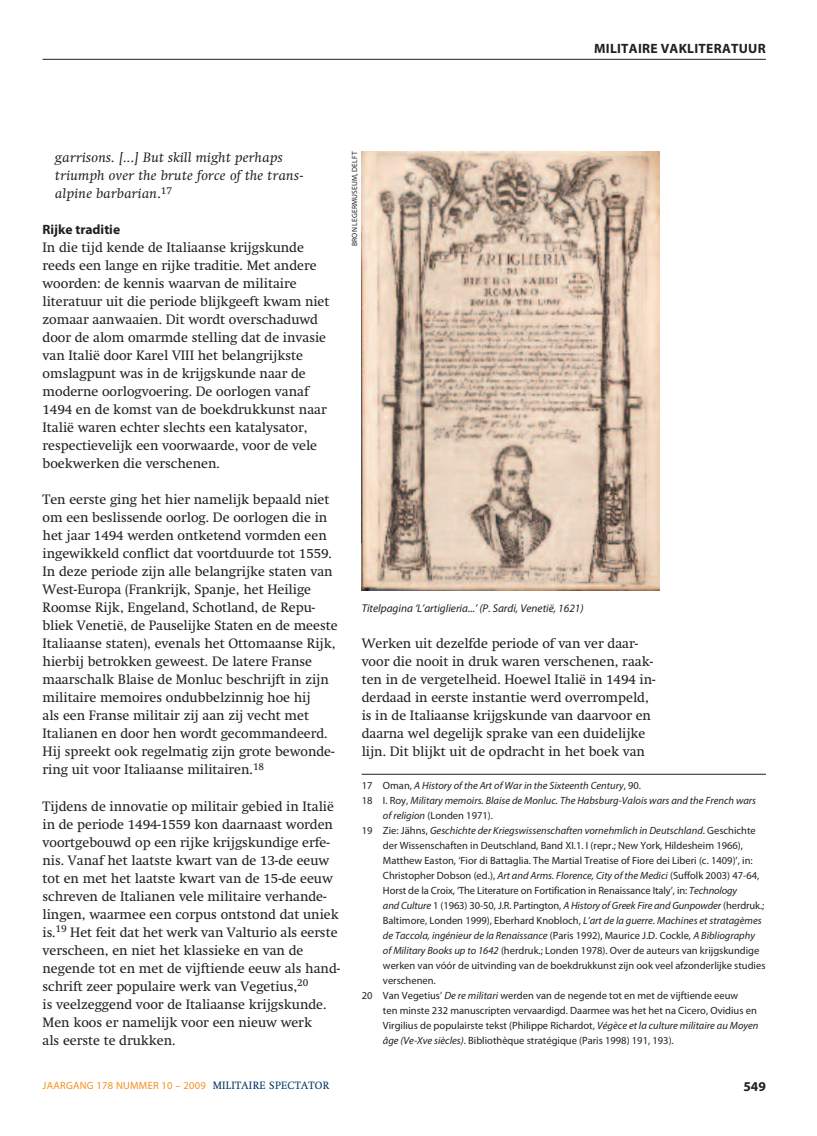
<style>
.page{position:relative;width:817px;height:1136px;background:#fff}
.page>*{position:absolute;margin:0;border:0;box-sizing:border-box;transform-origin:0 0}
.t1{font:13.5px/18px "Swift";color:#231f20}
.t2{font:italic 13.5px/18px "Swift";letter-spacing:.025em;color:#231f20;scale:1.05 1}
.t3{font:700 13.5px "Myriad Pro";letter-spacing:.02em;color:#231f20}
.t4{font:700 13.5px "Myriad Pro";color:#231f20}
.t5{font:italic 11.25px "Myriad Pro";color:#231f20}
.t6{font:10.5px "Myriad Pro";color:#231f20}
.t7{font:italic 10.5px "Myriad Pro";color:#231f20}
.t8{font:10.5px "Myriad Pro";letter-spacing:.025em;color:#f68f1e}
.t9{font:7.5px "Myriad Pro";letter-spacing:.02em;color:#231f20}
.s1{font-style:normal}
.s2{font-style:italic}
.s3{font-family:"Swift";color:#003562}
</style>
<div class="page">
<hr style="left:43px;top:59px;width:722px;height:1px;background:#231f20">
<hr style="left:361px;top:774px;width:404px;height:1px;background:#231f20">
<img style="left:361px;top:151px;width:298px;height:439px">
<p class="t3" style="left:594px;top:43px;width:173px">MILITAIRE VAKLITERATUUR</p>
<p class="t2" style="left:55px;top:150px;width:238px">garrisons. [...] But skill might perhaps triumph over the brute force of the trans&shy;alpine barbarian<span class="s1">.</span><sup>17</sup></p>
<p class="t4" style="left:43px;top:224px;width:79px">Rijke traditie</p>
<p class="t1" style="left:43px;top:240px;width:288px">In die tijd kende de Italiaanse krijgskunde reeds een lange en rijke traditie. Met andere woorden: de kennis waarvan de militaire literatuur uit die periode blijkgeeft kwam niet zomaar aanwaaien. Dit wordt overschaduwd door de alom omarmde stelling dat de invasie van Italië door Karel VIII het belangrijkste omslagpunt was in de krijgskunde naar de moderne oorlogvoering. De oorlogen vanaf 1494 en de komst van de boekdrukkunst naar Italië waren echter slechts een katalysator, respectievelijk een voorwaarde, voor de vele boekwerken die verschenen.</p>
<p class="t1" style="left:43px;top:492px;width:296px">Ten eerste ging het hier namelijk bepaald niet om een beslissende oorlog. De oorlogen die in het jaar 1494 werden ontketend vormden een ingewikkeld conflict dat voortduurde tot 1559.<br>In deze periode zijn alle belangrijke staten van West-Europa (Frankrijk, Spanje, het Heilige Roomse Rijk, Engeland, Schotland, de Repu&shy;bliek Venetië, de Pauselijke Staten en de meeste Italiaanse staten), evenals het Ottomaanse Rijk, hierbij betrokken geweest. De latere Franse maarschalk Blaise de Monluc beschrijft in zijn militaire memoires ondubbelzinnig hoe hij<br>als een Franse militair zij aan zij vecht met Italianen en door hen wordt gecommandeerd.<br>Hij spreekt ook regelmatig zijn grote bewonde&shy;ring uit voor Italiaanse militairen.<sup>18</sup></p>
<p class="t1" style="left:43px;top:798px;width:299px">Tijdens de innovatie op militair gebied in Italië in de periode 1494-1559 kon daarnaast worden voortgebouwd op een rijke krijgskundige erfe&shy;nis. Vanaf het laatste kwart van de 13-de eeuw tot en met het laatste kwart van de 15-de eeuw schreven de Italianen vele militaire verhande&shy;lingen, waarmee een corpus ontstond dat uniek is.<sup>19</sup> Het feit dat het werk van Valturio als eerste verscheen, en niet het klassieke en van de negende tot en met de vijftiende eeuw als hand&shy;schrift zeer populaire werk van Vegetius,<sup>20<br></sup>is veelzeggend voor de Italiaanse krijgskunde.<br>Men koos er namelijk voor een nieuw werk<br>als eerste te drukken.</p>
<p class="t9" style="left:352px;top:246px;width:96px;rotate:-90deg">BRON LEGERMUSEUM, DELFT</p>
<p class="t5" style="left:361px;top:604px;width:223px">Titelpagina ‘L’artiglieria...’ (P. Sardi, Venetië, 1621)</p>
<p class="t1" style="left:361px;top:636px;width:295px">Werken uit dezelfde periode of van ver daar&shy;voor die nooit in druk waren verschenen, raak&shy;ten in de vergetelheid. Hoewel Italië in 1494 in&shy;derdaad in eerste instantie werd overrompeld, is in de Italiaanse krijgskunde van daarvoor en daarna wel degelijk sprake van een duidelijke lijn. Dit blijkt uit de opdracht in het boek van</p>
<p class="t7" style="left:361px;top:781px;width:281px"><span class="s1">17 Oman,</span> A History of the Art of War in the Sixteenth Century<span class="s1">, 90.</span></p>
<p class="t7" style="left:361px;top:796px;width:396px"><span class="s1">18 I. Roy,</span> Military memoirs. Blaise de Monluc. The Habsburg-Valois wars and the French wars</p>
<p class="t6" style="left:383px;top:811px;width:111px"><span class="s2">of religion</span> (Londen 1971).</p>
<p class="t7" style="left:361px;top:826px;width:395px"><span class="s1">19 Zie: Jähns,</span> Geschichte der Kriegswissenschaften vornehmlich in Deutschland<span class="s1">. Geschichte</span></p>
<p class="t6" style="left:383px;top:841px;width:361px">der Wissenschaften in Deutschland, Band XI.1. I (repr.; New York, Hildesheim 1966),</p>
<p class="t6" style="left:383px;top:856px;width:371px">Matthew Easton, ‘Fior di Battaglia. The Martial Treatise of Fiore dei Liberi (c. 1409)’, in:</p>
<p class="t6" style="left:383px;top:871px;width:378px">Christopher Dobson (ed.), <span class="s2">Art and Arms. Florence, City of the Medici</span> (Suffolk 2003) 47-64,</p>
<p class="t6" style="left:383px;top:886px;width:356px">Horst de la Croix, ‘The Literature on Fortification in Renaissance Italy’, in: <span class="s2">Technology</span></p>
<p class="t7" style="left:383px;top:901px;width:383px">and Culture <span class="s1">1 (1963) 30-50, J.R. Partington,</span> A History of Greek Fire and Gunpowder <span class="s1">(herdruk.;</span></p>
<p class="t6" style="left:383px;top:916px;width:380px">Baltimore, Londen 1999), Eberhard Knobloch, <span class="s2">L’art de la guerre. Machines et stratagèmes</span></p>
<p class="t7" style="left:383px;top:931px;width:373px">de Taccola, ingénieur de la Renaissance <span class="s1">(Paris 1992), Maurice J.D. Cockle,</span> A Bibliography</p>
<p class="t6" style="left:383px;top:946px;width:378px"><span class="s2">of Military Books up to 1642</span> (herdruk.; Londen 1978). Over de auteurs van krijgskundige</p>
<p class="t6" style="left:383px;top:961px;width:384px">werken van vóór de uitvinding van de boekdrukkunst zijn ook veel afzonderlijke studies</p>
<p class="t6" style="left:383px;top:976px;width:54px">verschenen.</p>
<p class="t6" style="left:361px;top:991px;width:378px">20 Van Vegetius’ <span class="s2">De re militari</span> werden van de negende tot en met de vijftiende eeuw</p>
<p class="t6" style="left:383px;top:1006px;width:375px">ten minste 232 manuscripten vervaardigd. Daarmee was het het na Cicero, Ovidius en</p>
<p class="t6" style="left:383px;top:1021px;width:377px">Virgilius de populairste tekst (Philippe Richardot, <span class="s2">Végèce et la culture militaire au Moyen</span></p>
<p class="t6" style="left:383px;top:1036px;width:292px"><span class="s2">âge (Ve-Xve siècles)</span>. Bibliothèque stratégique (Paris 1998) 191, 193).</p>
<p class="t8" style="left:43px;top:1080px;width:288px">JAARGANG 178 NUMMER 10 – 2009 <span class="s3">MILITAIRE SPECTATOR</span></p>
<p class="t3" style="left:743px;top:1081px;width:24px">549</p>
</div>
